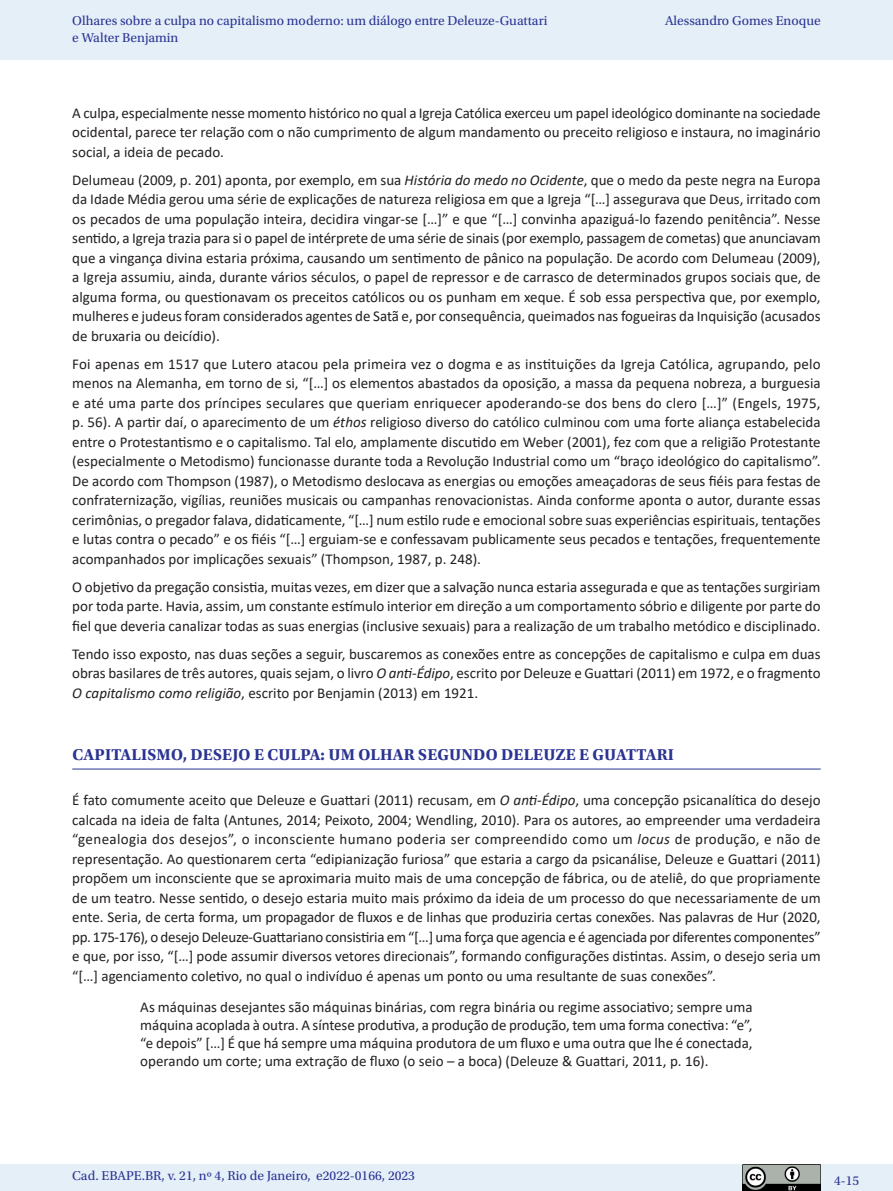
<style>
.page{position:relative;width:893px;height:1191px;background:#fff}
.page>*{position:absolute;margin:0;border:0;box-sizing:border-box;transform-origin:0 0}
._07_1_sub_1{font:700 16.5px "Utopia Std";letter-spacing:.01em;color:#2b3393}
._06_0_texto{font:15px/19.5px "Calibri";color:#231f20;text-align:justify}
._06_2_citação{font:15px/18px "Calibri";color:#231f20;text-align:justify}
.t1{font:13.5px/16.5px "Utopia Std";color:#2b3393}
.s1{font-style:italic}
</style>
<div class="page">
<div style="left:0;top:0;width:893px;height:60px;background:#e4eff8"></div>
<div style="left:0;top:1164px;width:893px;height:27px;background:#e4eff8"></div>
<img style="left:743px;top:1164px;width:78px;height:27px">
<hr style="left:72px;top:768px;width:749px;height:1px;background:#2b3393">
<p class="t1" style="left:72px;top:13px;width:477px">Olhares sobre a culpa no capitalismo moderno: um diálogo entre Deleuze-Guattari e Walter Benjamin</p>
<p class="t1" style="left:665px;top:13px;width:157px">Alessandro Gomes Enoque</p>
<p class="_06_0_texto" style="left:72px;top:102px;width:750px">A culpa, especialmente nesse momento histórico no qual a Igreja Católica exerceu um papel ideológico dominante na sociedade ocidental, parece ter relação com o não cumprimento de algum mandamento ou preceito religioso e instaura, no imaginário social, a ideia de pecado.</p>
<p class="_06_0_texto" style="left:72px;top:169px;width:750px">Delumeau (2009, p. 201) aponta, por exemplo, em sua <span class="s1">História do medo no Ocidente</span>, que o medo da peste negra na Europa da Idade Média gerou uma série de explicações de natureza religiosa em que a Igreja “[…] assegurava que Deus, irritado com os pecados de uma população inteira, decidira vingar-se […]” e que “[…] convinha apaziguá-lo fazendo penitência”. Nesse sentido, a Igreja trazia para si o papel de intérprete de uma série de sinais (por exemplo, passagem de cometas) que anunciavam que a vingança divina estaria próxima, causando um sentimento de pânico na população. De acordo com Delumeau (2009), a Igreja assumiu, ainda, durante vários séculos, o papel de repressor e de carrasco de determinados grupos sociais que, de alguma forma, ou questionavam os preceitos católicos ou os punham em xeque. É sob essa perspectiva que, por exemplo, mulheres e judeus foram considerados agentes de Satã e, por consequência, queimados nas fogueiras da Inquisição (acusados de bruxaria ou deicídio).</p>
<p class="_06_0_texto" style="left:72px;top:353px;width:750px">Foi apenas em 1517 que Lutero atacou pela primeira vez o dogma e as instituições da Igreja Católica, agrupando, pelo menos na Alemanha, em torno de si, “[…] os elementos abastados da oposição, a massa da pequena nobreza, a burguesia e até uma parte dos príncipes seculares que queriam enriquecer apoderando-se dos bens do clero […]” (Engels, 1975, p. 56). A partir daí, o aparecimento de um <span class="s1">éthos</span> religioso diverso do católico culminou com uma forte aliança estabelecida entre o Protestantismo e o capitalismo. Tal elo, amplamente discutido em Weber (2001), fez com que a religião Protestante (especialmente o Metodismo) funcionasse durante toda a Revolução Industrial como um “braço ideológico do capitalismo”.<br>De acordo com Thompson (1987), o Metodismo deslocava as energias ou emoções ameaçadoras de seus fiéis para festas de confraternização, vigílias, reuniões musicais ou campanhas renovacionistas. Ainda conforme aponta o autor, durante essas cerimônias, o pregador falava, didaticamente, “[…] num estilo rude e emocional sobre suas experiências espirituais, tentações e lutas contra o pecado” e os fiéis “[…] erguiam-se e confessavam publicamente seus pecados e tentações, frequentemente acompanhados por implicações sexuais” (Thompson, 1987, p. 248).</p>
<p class="_06_0_texto" style="left:72px;top:576px;width:750px">O objetivo da pregação consistia, muitas vezes, em dizer que a salvação nunca estaria assegurada e que as tentações surgiriam por toda parte. Havia, assim, um constante estímulo interior em direção a um comportamento sóbrio e diligente por parte do fiel que deveria canalizar todas as suas energias (inclusive sexuais) para a realização de um trabalho metódico e disciplinado.</p>
<p class="_06_0_texto" style="left:72px;top:643px;width:750px">Tendo isso exposto, nas duas seções a seguir, buscaremos as conexões entre as concepções de capitalismo e culpa em duas obras basilares de três autores, quais sejam, o livro <span class="s1">O anti-Édipo</span>, escrito por Deleuze e Guattari (2011) em 1972, e o fragmento <span class="s1">O capitalismo como religião</span>, escrito por Benjamin (2013) em 1921.</p>
<p class="_07_1_sub_1" style="left:72px;top:745px;width:603px">CAPITALISMO, DESEJO E CULPA: UM OLHAR SEGUNDO DELEUZE E GUATTARI</p>
<p class="_06_0_texto" style="left:72px;top:790px;width:750px">É fato comumente aceito que Deleuze e Guattari (2011) recusam, em <span class="s1">O anti-Édipo</span>, uma concepção psicanalítica do desejo calcada na ideia de falta (Antunes, 2014; Peixoto, 2004; Wendling, 2010). Para os autores, ao empreender uma verdadeira “genealogia dos desejos”, o inconsciente humano poderia ser compreendido como um <span class="s1">locus</span> de produção, e não de representação. Ao questionarem certa “edipianização furiosa” que estaria a cargo da psicanálise, Deleuze e Guattari (2011) propõem um inconsciente que se aproximaria muito mais de uma concepção de fábrica, ou de ateliê, do que propriamente de um teatro. Nesse sentido, o desejo estaria muito mais próximo da ideia de um processo do que necessariamente de um ente. Seria, de certa forma, um propagador de fluxos e de linhas que produziria certas conexões. Nas palavras de Hur (2020, pp. 175-176), o desejo Deleuze-Guattariano consistiria em “[…] uma força que agencia e é agenciada por diferentes componentes” e que, por isso, “[…] pode assumir diversos vetores direcionais”, formando configurações distintas. Assim, o desejo seria um “[…] agenciamento coletivo, no qual o indivíduo é apenas um ponto ou uma resultante de suas conexões”.</p>
<p class="_06_2_citação" style="left:140px;top:997px;width:614px">As máquinas desejantes são máquinas binárias, com regra binária ou regime associativo; sempre uma máquina acoplada à outra. A síntese produtiva, a produção de produção, tem uma forma conectiva: “e”, “e depois” […] É que há sempre uma máquina produtora de um fluxo e uma outra que lhe é conectada, operando um corte; uma extração de fluxo (o seio – a boca) (Deleuze &amp; Guattari, 2011, p. 16).</p>
<p class="t1" style="left:72px;top:1167px;width:344px">Cad. EBAPE.BR, v. 21, nº 4, Rio de Janeiro, e2022-0166, 2023</p>
<p class="t1" style="left:834px;top:1172px;width:27px">4-15</p>
</div>
